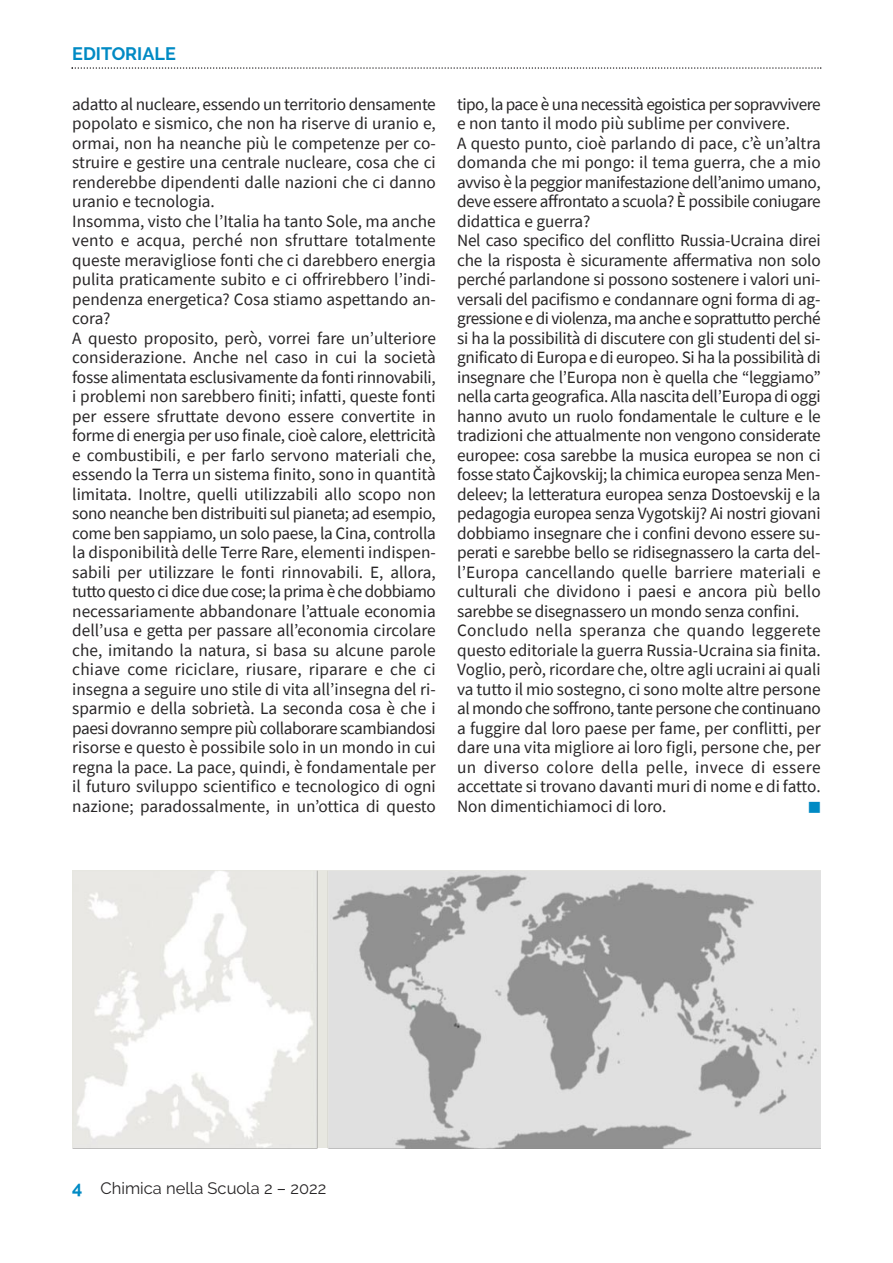
<style>
.page{position:relative;width:893px;height:1263px;background:#fff}
.page>*{position:absolute;margin:0;border:0;box-sizing:border-box;transform-origin:0 0}
.t1{font:700 18px "Raleway";color:#008ac4}
.t2{font:17.25px/19.5px "Source Sans Pro";color:#272526;text-align:justify}
.t3{font:17.25px/19.5px "Source Sans Pro";letter-spacing:-.03em;color:#272526}
.t4{font:16.5px "Raleway";color:#272526}
.t5{font:13.5px "Source Sans Pro";color:#008ac4}
.s1{font-weight:700;font-size:18px;color:#008ac4}
</style>
<div class="page">
<svg style="left:72px;top:67px;width:749px;height:2px"></svg>
<img style="left:72px;top:870px;width:749px;height:278px">
<p class="t1" style="left:72px;top:44px;width:105px">EDITORIALE</p>
<p class="t2" style="left:72px;top:94px;width:365px">adatto al nucleare, essendo un territorio densamente popolato e sismico, che non ha riserve di uranio e, ormai, non ha neanche più le competenze per co&shy;struire e gestire una centrale nucleare, cosa che ci renderebbe dipendenti dalle nazioni che ci danno uranio e tecnologia.</p>
<p class="t2" style="left:72px;top:211px;width:365px">Insomma, visto che l’Italia ha tanto Sole, ma anche vento e acqua, perché non sfruttare totalmente queste meravigliose fonti che ci darebbero energia pulita praticamente subito e ci offrirebbero l’indi&shy;pendenza energetica? Cosa stiamo aspettando an&shy;cora?</p>
<p class="t2" style="left:72px;top:328px;width:365px">A questo proposito, però, vorrei fare un’ulteriore considerazione. Anche nel caso in cui la società fosse alimentata esclusivamente da fonti rinnovabili, i problemi non sarebbero finiti; infatti, queste fonti per essere sfruttate devono essere convertite in forme di energia per uso finale, cioè calore, elettricità e combustibili, e per farlo servono materiali che, essendo la Terra un sistema finito, sono in quantità limitata. Inoltre, quelli utilizzabili allo scopo non sono neanche ben distribuiti sul pianeta; ad esempio, come ben sappiamo, un solo paese, la Cina, controlla la disponibilità delle Terre Rare, elementi indispen&shy;sabili per utilizzare le fonti rinnovabili. E, allora, tutto questo ci dice due cose; la prima è che dobbiamo necessariamente abbandonare l’attuale economia dell’usa e getta per passare all’economia circolare che, imitando la natura, si basa su alcune parole chiave come riciclare, riusare, riparare e che ci insegna a seguire uno stile di vita all’insegna del ri&shy;sparmio e della sobrietà. La seconda cosa è che i paesi dovranno sempre più collaborare scambiandosi risorse e questo è possibile solo in un mondo in cui regna la pace. La pace, quindi, è fondamentale per il futuro sviluppo scientifico e tecnologico di ogni nazione; paradossalmente, in un’ottica di questo</p>
<p class="t3" style="left:457px;top:94px;width:365px">tipo, la pace è una necessità egoistica per sopravvivere e non tanto il modo più sublime per convivere.</p>
<p class="t2" style="left:457px;top:133px;width:365px">A questo punto, cioè parlando di pace, c’è un’altra domanda che mi pongo: il tema guerra, che a mio avviso è la peggior manifestazione dell’animo umano, deve essere affrontato a scuola? È possibile coniugare didattica e guerra?</p>
<p class="t2" style="left:457px;top:230px;width:365px">Nel caso specifico del conflitto Russia-Ucraina direi che la risposta è sicuramente affermativa non solo perché parlandone si possono sostenere i valori uni&shy;versali del pacifismo e condannare ogni forma di ag&shy;gressione e di violenza, ma anche e soprattutto perché si ha la possibilità di discutere con gli studenti del si&shy;gnificato di Europa e di europeo. Si ha la possibilità di insegnare che l’Europa non è quella che “leggiamo” nella carta geografica. Alla nascita dell’Europa di oggi hanno avuto un ruolo fondamentale le culture e le tradizioni che attualmente non vengono considerate europee: cosa sarebbe la musica europea se non ci fosse stato Čajkovskij; la chimica europea senza Men&shy;deleev; la letteratura europea senza Dostoevskij e la pedagogia europea senza Vygotskij? Ai nostri giovani dobbiamo insegnare che i confini devono essere su&shy;perati e sarebbe bello se ridisegnassero la carta del&shy;l’Europa cancellando quelle barriere materiali e culturali che dividono i paesi e ancora più bello sarebbe se disegnassero un mondo senza confini.</p>
<p class="t2" style="left:457px;top:620px;width:365px">Concludo nella speranza che quando leggerete questo editoriale la guerra Russia-Ucraina sia finita.<br>Voglio, però, ricordare che, oltre agli ucraini ai quali va tutto il mio sostegno, ci sono molte altre persone al mondo che soffrono, tante persone che continuano a fuggire dal loro paese per fame, per conflitti, per dare una vita migliore ai loro figli, persone che, per un diverso colore della pelle, invece di essere accettate si trovano davanti muri di nome e di fatto.<br>Non dimentichiamoci di loro.</p>
<p class="t5" style="left:809px;top:798px;width:14px">■</p>
<p class="t4" style="left:72px;top:1178px;width:255px"><span class="s1">4</span> Chimica nella Scuola 2 – 2022</p>
</div>
